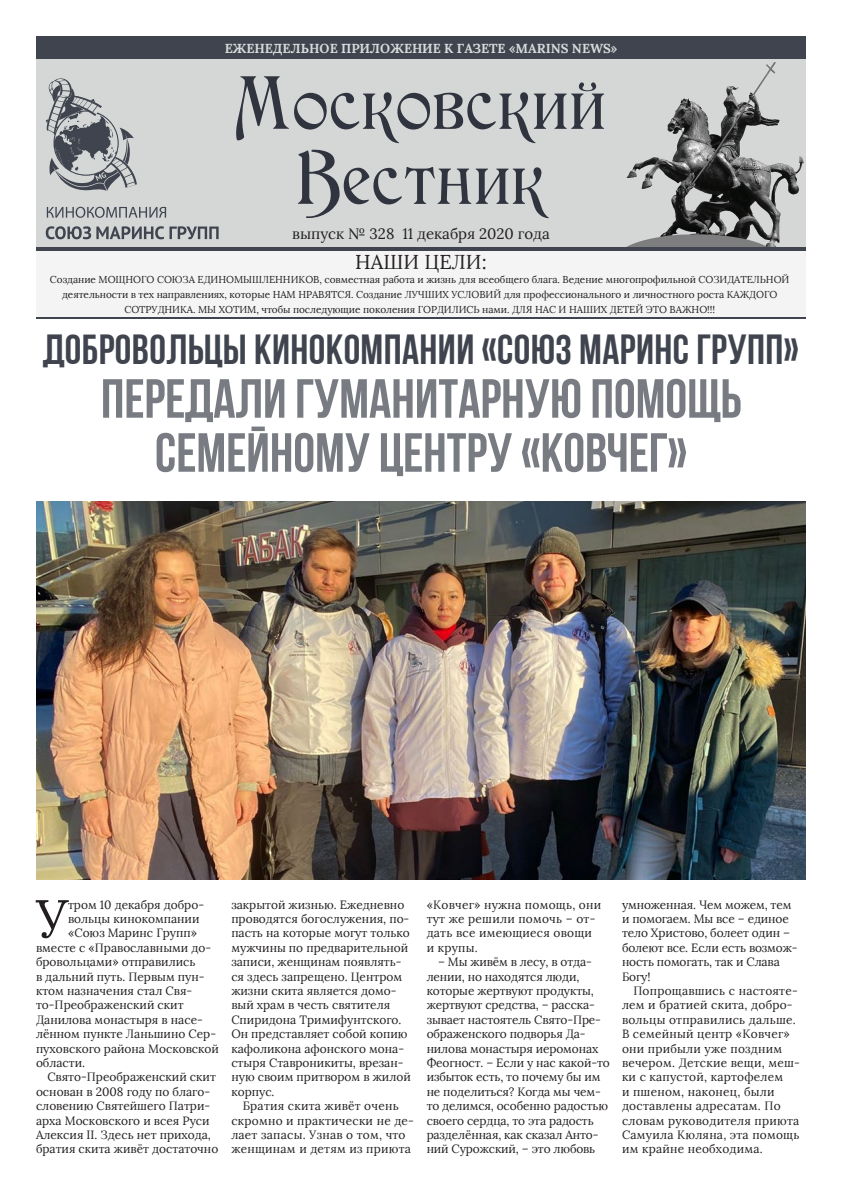
<style>
.page{position:relative;width:842px;height:1191px;background:#fff}
.page>*{position:absolute;margin:0;border:0;box-sizing:border-box;transform-origin:0 0}
.t1{font:55px "Bebas Neue Cyrillic";color:#787c82}
.t2{font:55px "Medieval";letter-spacing:.02em;color:#30343e}
.t3{font:53.1px "Lora";color:#231f20}
.t4{font:42px "Bebas Neue Cyrillic";letter-spacing:.01em;color:#40444e}
.t5{font:20px "Lora";color:#231f20}
.t6{font:15px "Lora";color:#231f20}
.t7{font:700 13px "Lora";color:#d7dbdb}
.t8{font:12px/14.4px "Lora";color:#231f20}
.t9{font:12px/14.4px "Lora";letter-spacing:.02em;color:#231f20}
.t10{font:10px/15px "Lora";letter-spacing:-.005em;color:#231f20;text-align:center}
</style>
<div class="page">
<img style="left:36px;top:59px;width:770px;height:188px">
<div style="left:36px;top:36px;width:770px;height:23px;background:#40444e"></div>
<div style="left:36px;top:247px;width:770px;height:70px;background:#f4f4f4"></div>
<hr style="left:36px;top:317px;width:770px;height:2px;background:#40444e">
<hr style="left:36px;top:247px;width:770px;height:3px;background:#40444e">
<svg style="left:46px;top:226px;width:173px;height:13px"></svg>
<svg style="left:47px;top:207px;width:119px;height:11px"></svg>
<svg style="left:46px;top:78px;width:91px;height:113px"></svg>
<img style="left:36px;top:502px;width:770px;height:377px">
<p class="t7" style="left:225px;top:40px;width:394px">ЕЖЕНЕДЕЛЬНОЕ ПРИЛОЖЕНИЕ К ГАЗЕТЕ «MARINS NEWS»</p>
<p class="t2" style="left:236px;top:63px;width:372px">Московский</p>
<p class="t2" style="left:297px;top:138px;width:249px">Вестник</p>
<p class="t6" style="left:292px;top:225px;width:259px">выпуск № 328 11 декабря 2020 года</p>
<p class="t10" style="left:50px;top:272px;width:741px">Создание МОЩНОГО СОЮЗА ЕДИНОМЫШЛЕННИКОВ, совместная работа и жизнь для всеобщего блага. Ведение многопрофильной СОЗИДАТЕЛЬНОЙ деятельности в тех направлениях, которые НАМ НРАВЯТСЯ. Создание ЛУЧШИХ УСЛОВИЙ для профессионального и личностного роста КАЖДОГО</p>
<p class="t10" style="left:124px;top:302px;width:592px">СОТРУДНИКА. МЫ ХОТИМ, чтобы последующие поколения ГОРДИЛИСЬ нами. ДЛЯ НАС И НАШИХ ДЕТЕЙ ЭТО ВАЖНО!!!</p>
<p class="t5" style="left:355px;top:250px;width:133px">НАШИ ЦЕЛИ:</p>
<p class="t4" style="left:43px;top:326px;width:757px">Добровольцы кинокомпании «Союз Маринс Групп»</p>
<p class="t1" style="left:101px;top:368px;width:642px">передали гуманитарную помощь</p>
<p class="t1" style="left:155px;top:422px;width:534px">семейному центру «Ковчег»</p>
<p class="t3" style="left:36px;top:886px;width:34px">У</p>
<p class="t8" style="left:68px;top:897px;width:138px">тром 10 декабря добро-</p>
<p class="t8" style="left:68px;top:911px;width:133px">вольцы кинокомпании</p>
<p class="t8" style="left:68px;top:926px;width:130px">«Союз Маринс Групп»</p>
<p class="t8" style="left:36px;top:940px;width:177px">вместе с «Православными до-</p>
<p class="t8" style="left:36px;top:954px;width:161px">бровольцами» отправились</p>
<p class="t8" style="left:36px;top:969px;width:184px">в дальний путь. Первым пун&shy;ктом назначения стал Свя&shy;то-Преображенский скит<br>Данилова монастыря в насе&shy;лённом пункте Ланьшино Сер&shy;пуховского района Московской области.</p>
<p class="t8" style="left:36px;top:1070px;width:184px;text-indent:11px">Свято-Преображенский скит основан в 2008 году по благо&shy;словению Святейшего Патри&shy;арха Московского и всея Руси<br>Алексия II. Здесь нет прихода, братия скита живёт достаточно</p>
<p class="t8" style="left:231px;top:897px;width:181px">закрытой жизнью. Ежедневно проводятся богослужения, по&shy;пасть на которые могут только мужчины по предварительной записи, женщинам появлять&shy;ся здесь запрещено. Центром жизни скита является домо&shy;вый храм в честь святителя<br>Спиридона Тримифунтского.<br>Он представляет собой копию кафоликона афонского мона&shy;стыря Ставроникиты, врезан&shy;ную своим притвором в жилой корпус.</p>
<p class="t9" style="left:231px;top:1098px;width:184px;text-indent:11px">Братия скита живёт очень скромно и практически не де&shy;лает запасы. Узнав о том, что женщинам и детям из приюта</p>
<p class="t9" style="left:427px;top:897px;width:176px">«Ковчег» нужна помощь, они тут же решили помочь – от&shy;дать все имеющиеся овощи и крупы.</p>
<p class="t8" style="left:427px;top:954px;width:185px;text-indent:11px">– Мы живём в лесу, в отда&shy;лении, но находятся люди, которые жертвуют продукты, жертвуют средства, – расска&shy;зывает настоятель Свято-Пре&shy;ображенского подворья Да&shy;нилова монастыря иеромонах<br>Феогност. – Если у нас какой-то избыток есть, то почему бы им не поделиться? Когда мы чем&shy;то делимся, особенно радостью своего сердца, то эта радость разделённая, как сказал Анто&shy;ний Сурожский, – это любовь</p>
<p class="t8" style="left:622px;top:897px;width:177px">умноженная. Чем можем, тем и помогаем. Мы все – единое тело Христово, болеет один – болеют все. Если есть возмож&shy;ность помогать, так и Слава<br>Богу!</p>
<p class="t9" style="left:622px;top:983px;width:180px;text-indent:11px">Попрощавшись с настояте&shy;лем и братией скита, добро&shy;вольцы отправились дальше.<br>В семейный центр «Ковчег» они прибыли уже поздним вечером. Детские вещи, меш&shy;ки с капустой, картофелем<br>и пшеном, наконец, были доставлены адресатам. По словам руководителя приюта<br>Самуила Кюляна, эта помощь им крайне необходима.</p>
</div>
